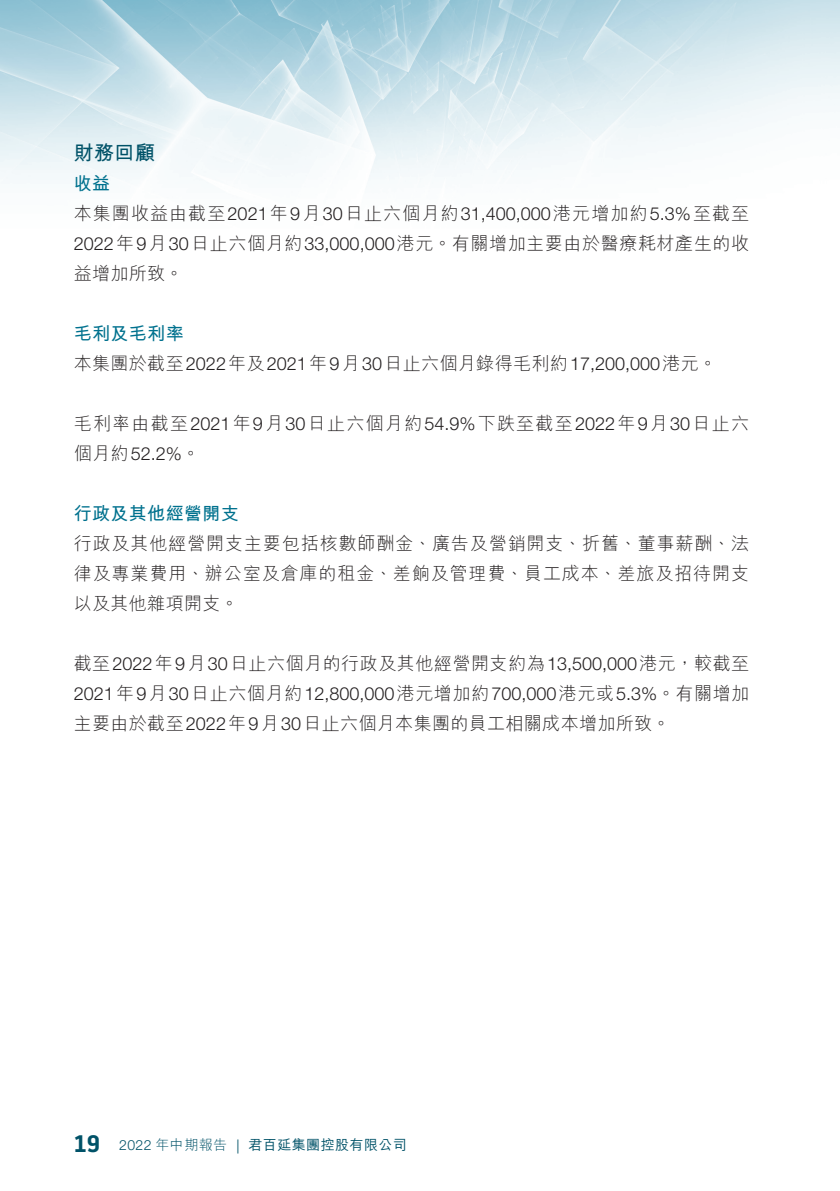
<style>
.page{position:relative;width:840px;height:1191px;background:#fff}
.page>*{position:absolute;margin:0;border:0;box-sizing:border-box;transform-origin:0 0}
.t1{font:700 24px "Battersea";color:#005268}
._01_H1{font:700 20px "M Hei HK";color:#005268}
._00_txt{font:300 18px/30px "M Hei HK";letter-spacing:.035em;color:#231f20;text-align:justify}
._00_txt-2{font:300 18px/30px "M Hei HK";letter-spacing:.07em;color:#231f20}
._02_H2{font:700 18px "M Hei HK";letter-spacing:.02em;color:#00718e}
.t2{font:500 14px "M Hei HK";letter-spacing:.03em;color:#005268}
.t3{font:300 14px "M Hei HK";letter-spacing:.03em;color:#005268}
.t4{font:300 14px "Helvetica LT Std";color:#005268}
.s1{font-family:"Helvetica Neue LT Std"}
</style>
<div class="page">
<img style="left:0;top:0;width:839px;height:182px">
<p class="_01_H1" style="left:74px;top:138px;width:83px">財務回顧</p>
<p class="_02_H2" style="left:74px;top:170px;width:38px">收益</p>
<p class="_00_txt" style="left:74px;top:198px;width:676px">本集團收益由截至<span class="s1">2021</span>年<span class="s1">9</span>月<span class="s1">30</span>日止六個月約<span class="s1">31,400,000</span>港元增加約<span class="s1">5.3%</span>至截至<span class="s1">2022</span>年<span class="s1">9</span>月<span class="s1">30</span>日止六個月約<span class="s1">33,000,000</span>港元。有關增加主要由於醫療耗材產生的收益增加所致。</p>
<p class="_02_H2" style="left:74px;top:320px;width:111px">毛利及毛利率</p>
<p class="_00_txt" style="left:74px;top:348px;width:644px">本集團於截至<span class="s1">2022</span>年及<span class="s1">2021</span>年<span class="s1">9</span>月<span class="s1">30</span>日止六個月錄得毛利約<span class="s1">17,200,000</span>港元。</p>
<p class="_00_txt-2" style="left:74px;top:408px;width:676px">毛利率由截至<span class="s1">2021</span>年<span class="s1">9</span>月<span class="s1">30</span>日止六個月約<span class="s1">54.9%</span>下跌至截至<span class="s1">2022</span>年<span class="s1">9</span>月<span class="s1">30</span>日止六個月約<span class="s1">52.2%</span>。</p>
<p class="_02_H2" style="left:74px;top:500px;width:166px">行政及其他經營開支</p>
<p class="_00_txt" style="left:74px;top:528px;width:676px">行政及其他經營開支主要包括核數師酬金、廣告及營銷開支、折舊、董事薪酬、法律及專業費用、辦公室及倉庫的租金、差餉及管理費、員工成本、差旅及招待開支以及其他雜項開支。</p>
<p class="_00_txt" style="left:74px;top:648px;width:676px">截至<span class="s1">2022</span>年<span class="s1">9</span>月<span class="s1">30</span>日止六個月的行政及其他經營開支約為<span class="s1">13,500,000</span>港元，較截至<span class="s1">2021</span>年<span class="s1">9</span>月<span class="s1">30</span>日止六個月約<span class="s1">12,800,000</span>港元增加約<span class="s1">700,000</span>港元或<span class="s1">5.3%</span>。有關增加主要由於截至<span class="s1">2022</span>年<span class="s1">9</span>月<span class="s1">30</span>日止六個月本集團的員工相關成本增加所致。</p>
<h1 class="t1" style="left:74px;top:1128px;width:28px">19</h1>
<p class="t3" style="left:119px;top:1137px;width:109px"><span class="s1">2022</span> 年中期報告</p>
<p class="t4" style="left:236px;top:1135px;width:5px">|</p>
<p class="t2" style="left:248px;top:1134px;width:160px">君百延集團控股有限公司</p>
</div>
